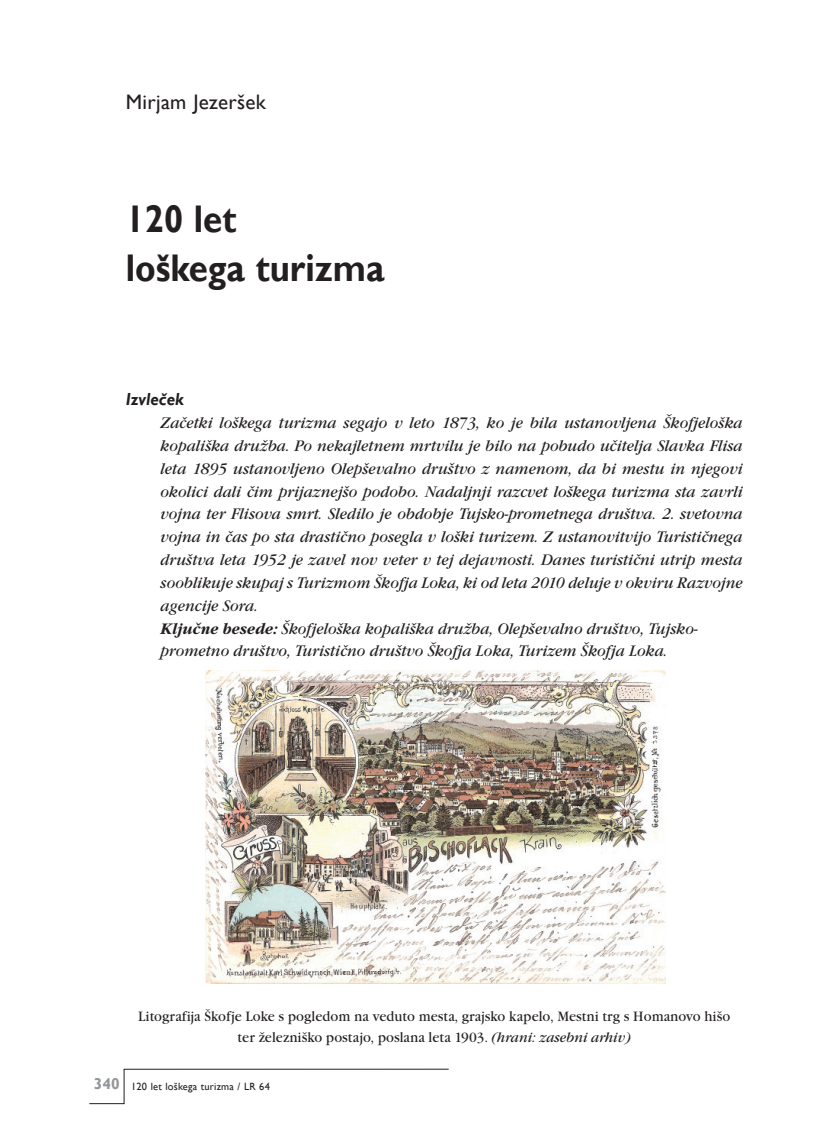
<style>
.page{position:relative;width:819px;height:1141px;background:#fff}
.page>*{position:absolute;margin:0;border:0;box-sizing:border-box;transform-origin:0 0}
.Glavni_naslov{font:700 38.5px "Gill Sans";color:#231f20;scale:.9 1}
.Avtor{font:21px "Gill Sans";letter-spacing:.015em;color:#231f20}
.Izvlecek_Zahvala_NA{font:italic 700 17.5px "Gill Sans";color:#231f20;scale:.95 1}
.Izvleček_body_Itali{font:italic 15.75px/22.8px "Garamond Itc TEE";color:#231f20;text-align:justify;scale:.95 1}
.Tekst_k_sliki_levo{font:14px/21px "Garamond Itc TEE";color:#231f20;text-align:center;scale:.95 1}
.t1{font:10.5px "Gill Sans";letter-spacing:.02em;color:#231f20}
.s1{font-weight:700}
.s2{font-style:italic}
.s3{font-weight:700;font-size:15.75px;color:#939598}
</style>
<div class="page">
<svg style="left:89px;top:1069px;width:360px;height:35px"></svg>
<img style="left:205px;top:671px;width:460px;height:312px">
<p class="Avtor" style="left:126px;top:89px;width:142px">Mirjam Jezeršek</p>
<p class="Glavni_naslov" style="left:126px;top:196px;width:124px">120 let</p>
<p class="Glavni_naslov" style="left:126px;top:245px;width:289px">loškega turizma</p>
<p class="Izvlecek_Zahvala_NA" style="left:126px;top:389px;width:62px">Izvleček</p>
<p class="Izvleček_body_Itali" style="left:160px;top:412px;width:614px">Začetki loškega turizma segajo v leto 1873, ko je bila ustanovljena Škofjeloška kopališka družba. Po nekajletnem mrtvilu je bilo na pobudo učitelja Slavka Flisa leta 1895 ustanovljeno Olepševalno društvo z namenom, da bi mestu in njegovi okolici dali čim prijaznejšo podobo. Nadaljnji razcvet loškega turizma sta zavrli vojna ter Flisova smrt. Sledilo je obdobje Tujsko-prometnega društva. 2. svetovna vojna in čas po sta drastično posegla v loški turizem. Z ustanovitvijo Turističnega društva leta 1952 je zavel nov veter v tej dejavnosti. Danes turistični utrip mesta sooblikuje skupaj s Turizmom Škofja Loka, ki od leta 2010 deluje v okviru Razvojne agencije Sora.</p>
<p class="Izvleček_body_Itali" style="left:160px;top:617px;width:567px"><span class="s1">Ključne besede:</span> Škofjeloška kopališka družba, Olepševalno društvo, Tujsko&shy;prometno društvo, Turistično društvo Škofja Loka, Turizem Škofja Loka.</p>
<p class="Tekst_k_sliki_levo" style="left:138px;top:1006px;width:624px">Litografija Škofje Loke s pogledom na veduto mesta, grajsko kapelo, Mestni trg s Homanovo hišo ter železniško postajo, poslana leta 1903. <span class="s2">(hrani: zasebni arhiv)</span></p>
<p class="t1" style="left:94px;top:1080px;width:177px"><span class="s3">340</span> 120 let loškega turizma / LR 64</p>
</div>
